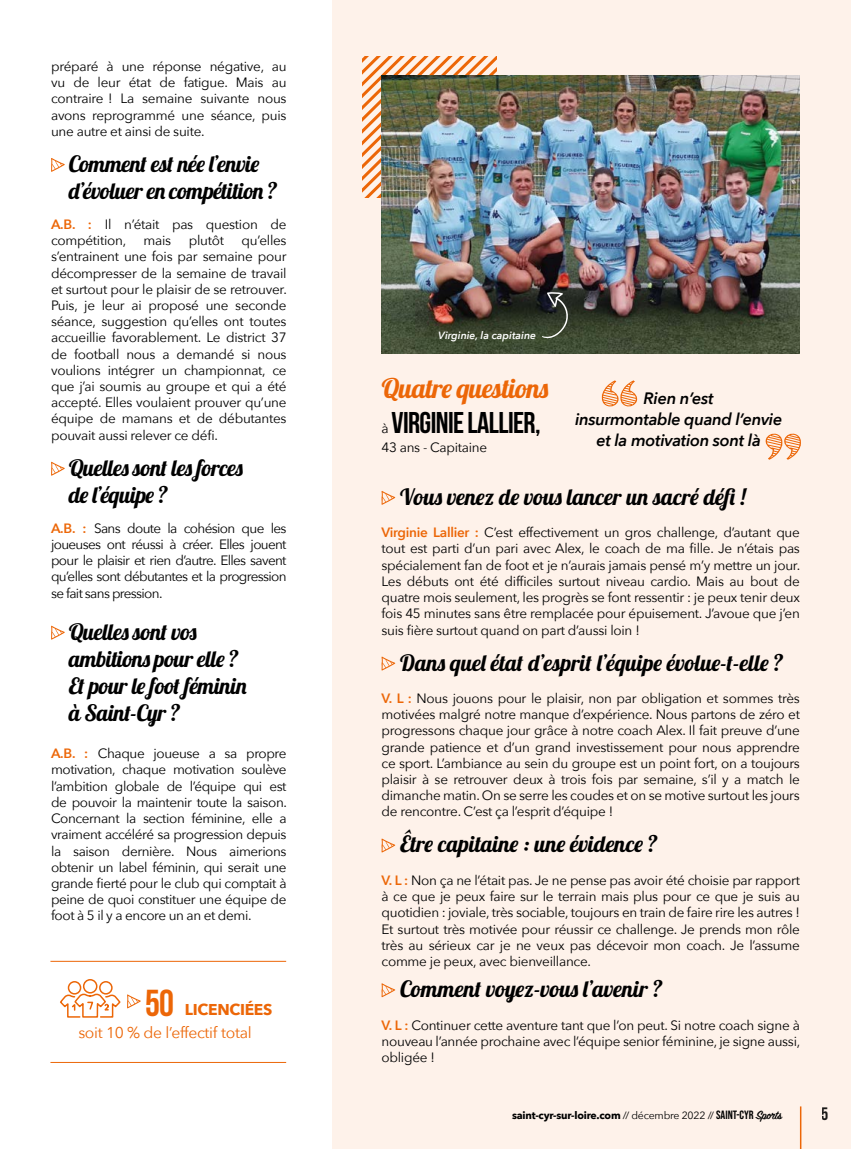
<style>
.page{position:relative;width:851px;height:1149px;background:#fff}
.page>*{position:absolute;margin:0;border:0;box-sizing:border-box;transform-origin:0 0}
.t1{font:700 37.5px "Bebas Neue";color:#ec6607}
.t2{font:700 30px "Bebas Neue";letter-spacing:-.02em;color:#000}
.t3{font:27px "Lobster";letter-spacing:-.02em;color:#ec6607}
.t4{font:22.5px/27px "Lobster";letter-spacing:-.02em;color:#000}
.t5{font:22.5px "Lobster";color:#000}
.t6{font:700 18px "Bebas Neue";color:#000}
.t7{font:italic 600 16.5px/21px "Avenir Next";letter-spacing:-.02em;color:#000;text-align:center}
.t8{font:15.6px "Avenir Next";letter-spacing:-.02em;color:#ec6607}
.t9{font:700 15.6px "Avenir Next";letter-spacing:-.02em;color:#ec6607}
.t10{font:13.5px/16.2px "Avenir Next";letter-spacing:-.02em;color:#000;text-align:justify}
.t11{font:700 10.5px "Avenir Next";letter-spacing:-.02em;color:#000}
.t12{font:italic 600 10.5px "Avenir Next";color:#fff}
.s1{font-weight:600;color:#ec6607}
.s2{font-weight:400}
.s3{font-family:"Bebas Neue";font-weight:400;font-size:12px}
.s4{font-family:"Sign Painter House Script";font-weight:600;font-size:13.5px}
</style>
<div class="page">
<div style="left:332px;top:0;width:518px;height:1148px;background:#fef1e8"></div>
<svg style="left:362px;top:57px;width:134px;height:141px"></svg>
<hr style="left:799px;top:1106px;width:2px;height:42px;background:#ec6607">
<svg style="left:51px;top:158px;width:14px;height:14px"></svg>
<svg style="left:51px;top:461px;width:14px;height:14px"></svg>
<svg style="left:51px;top:625px;width:14px;height:14px"></svg>
<svg style="left:381px;top:491px;width:14px;height:13px"></svg>
<svg style="left:381px;top:656px;width:14px;height:14px"></svg>
<svg style="left:381px;top:838px;width:14px;height:14px"></svg>
<svg style="left:381px;top:983px;width:14px;height:13px"></svg>
<hr style="left:50px;top:960px;width:236px;height:1px;background:#ec6607">
<hr style="left:50px;top:1061px;width:236px;height:1px;background:#ec6607">
<svg style="left:127px;top:994px;width:14px;height:14px"></svg>
<svg style="left:60px;top:979px;width:61px;height:39px"></svg>
<img style="left:381px;top:75px;width:418px;height:278px">
<svg style="left:765px;top:433px;width:36px;height:26px"></svg>
<svg style="left:601px;top:380px;width:37px;height:27px"></svg>
<svg style="left:541px;top:292px;width:29px;height:49px"></svg>
<p class="t10" style="left:51px;top:58px;width:237px">préparé à une réponse négative, au vu de leur état de fatigue. Mais au contraire ! La semaine suivante nous avons reprogrammé une séance, puis une autre et ainsi de suite.</p>
<h3 class="t4" style="left:69px;top:150px;width:210px">Comment est née l’envie d’évoluer en compétition ?</h3>
<p class="t10" style="left:51px;top:215px;width:237px"><span class="s1">A.B. :</span> Il n’était pas question de compétition,</p>
<p class="t10" style="left:51px;top:232px;width:237px;text-indent:190px">qu’elles s’entrainent une fois par semaine pour décompresser de la semaine de travail et surtout pour le plaisir de se retrouver.<br>Puis, je leur ai proposé une seconde séance, suggestion qu’elles ont toutes accueillie favorablement. Le district 37 de football nous a demandé si nous voulions intégrer un championnat, ce que j’ai soumis au groupe et qui a été accepté. Elles voulaient prouver qu’une équipe de mamans et de débutantes pouvait aussi relever ce défi.</p>
<h3 class="t4" style="left:69px;top:453px;width:176px">Quelles sont les forces de l’équipe ?</h3>
<p class="t10" style="left:51px;top:519px;width:237px"><span class="s1">A.B. :</span> Sans doute la cohésion que les joueuses ont réussi à créer. Elles jouent pour le plaisir et rien d’autre. Elles savent qu’elles sont débutantes et la progression se fait sans pression.</p>
<h3 class="t4" style="left:69px;top:617px;width:180px">Quelles sont vos ambitions pour elle ?<br>Et pour le foot féminin à Saint-Cyr ?</h3>
<p class="t10" style="left:51px;top:744px;width:237px"><span class="s1">A.B. :</span> Chaque joueuse a sa propre motivation, chaque motivation soulève l’ambition globale de l’équipe qui est de pouvoir la maintenir toute la saison.<br>Concernant la section féminine, elle a vraiment accéléré sa progression depuis la saison dernière. Nous aimerions obtenir un label féminin, qui serait une grande fierté pour le club qui comptait à peine de quoi constituer une équipe de foot à 5 il y a encore un an et demi.</p>
<p class="t10" style="left:143px;top:232px;width:29px">mais</p>
<p class="t10" style="left:189px;top:232px;width:37px">plutôt</p>
<h1 class="t1" style="left:145px;top:981px;width:30px">50</h1>
<p class="t9" style="left:185px;top:995px;width:89px">LICENCIÉES</p>
<p class="t8" style="left:78px;top:1018px;width:175px">soit 10 % de l’effectif total</p>
<p class="t12" style="left:438px;top:326px;width:99px">Virginie, la capitaine</p>
<h3 class="t3" style="left:381px;top:371px;width:169px">Quatre questions</h3>
<p class="t10" style="left:381px;top:419px;width:9px">à</p>
<h2 class="t2" style="left:391px;top:406px;width:150px">VIRGINIE LALLIER,</h2>
<p class="t10" style="left:381px;top:439px;width:107px">43 ans - Capitaine</p>
<h3 class="t5" style="left:400px;top:482px;width:347px">Vous venez de vous lancer un sacré défi !</h3>
<p class="t10" style="left:381px;top:523px;width:420px"><span class="s1">Virginie Lallier :</span> C’est effectivement un gros challenge, d’autant que tout est parti d’un pari avec Alex, le coach de ma fille. Je n’étais pas spécialement fan de foot et je n’aurais jamais pensé m’y mettre un jour.<br>Les débuts ont été difficiles surtout niveau cardio. Mais au bout de quatre mois seulement, les progrès se font ressentir : je peux tenir deux fois 45 minutes sans être remplacée pour épuisement. J’avoue que j’en suis fière surtout quand on part d’aussi loin !</p>
<h3 class="t5" style="left:400px;top:647px;width:385px">Dans quel état d’esprit l’équipe évolue-t-elle ?</h3>
<p class="t10" style="left:381px;top:689px;width:420px"><span class="s1">V. L :</span> Nous jouons pour le plaisir, non par obligation et sommes très motivées malgré notre manque d’expérience. Nous partons de zéro et progressons chaque jour grâce à notre coach Alex. Il fait preuve d’une grande patience et d’un grand investissement pour nous apprendre ce sport. L’ambiance au sein du groupe est un point fort, on a toujours plaisir à se retrouver deux à trois fois par semaine, s’il y a match le dimanche matin. On se serre les coudes et on se motive surtout les jours de rencontre. C’est ça l’esprit d’équipe !</p>
<h3 class="t5" style="left:400px;top:829px;width:259px">Être capitaine : une évidence ?</h3>
<p class="t10" style="left:381px;top:871px;width:420px"><span class="s1">V. L :</span> Non ça ne l’était pas. Je ne pense pas avoir été choisie par rapport à ce que je peux faire sur le terrain mais plus pour ce que je suis au quotidien : joviale, très sociable, toujours en train de faire rire les autres !<br>Et surtout très motivée pour réussir ce challenge. Je prends mon rôle très au sérieux car je ne veux pas décevoir mon coach. Je l’assume comme je peux, avec bienveillance.</p>
<h3 class="t5" style="left:400px;top:974px;width:264px">Comment voyez-vous l’avenir ?</h3>
<p class="t10" style="left:381px;top:1015px;width:420px"><span class="s1">V. L :</span> Continuer cette aventure tant que l’on peut. Si notre coach signe à nouveau l’année prochaine avec l’équipe senior féminine, je signe aussi, obligée !</p>
<p class="t7" style="left:575px;top:387px;width:209px">Rien n’est<br>insurmontable quand l’envie et la motivation sont là</p>
<p class="t11" style="left:512px;top:1105px;width:271px">saint-cyr-sur-loire.com <span class="s2">// décembre 2022 //</span> <span class="s3">SAINT-CYR</span> <span class="s4">Sports</span></p>
<h3 class="t6" style="left:821px;top:1103px;width:9px">5</h3>
</div>
